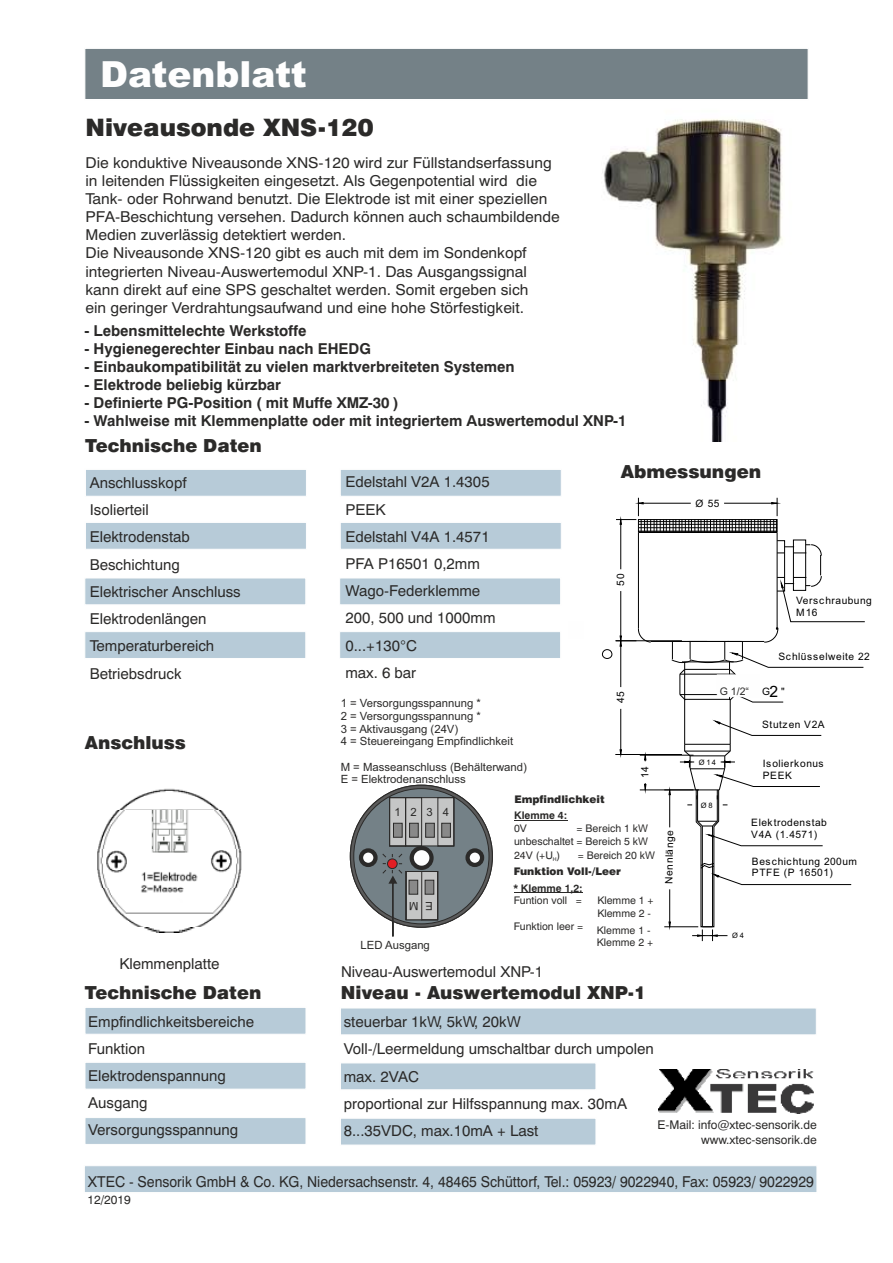
<style>
.page{position:relative;width:893px;height:1263px;background:#fff}
.page>*{position:absolute;margin:0;border:0;box-sizing:border-box;transform-origin:0 0}
.t1{font:900 36px "Arial";color:#fefefe}
.t2{font:900 24px "Swiss 721 BT";color:#2b2a29}
.t3{font:900 18px "Swiss 721 BT";color:#2b2a29}
.t4{font:15px/18.1px "Helvetica";color:#2b2a29;scale:1.04 1}
.t5{font:15px/27.2px "Helvetica";color:#2b2a29}
.t6{font:700 15px "Helvetica";color:#2b2a29}
.t7{font:15px "Helvetica";color:#2b2a29;scale:.93 1}
.t8{font:12px/14.5px "Helvetica";color:#2b2a29;text-align:right}
.t9{font:11.4px/12.6px "Arial";color:#2b2a29}
.t10{font:10.5px/13.2px "Helvetica";color:#2b2a29}
.t11{font:900 10.5px "Swiss 721 BT";color:#2b2a29}
.t12{font:700 10.5px "Helvetica";color:#2b2a29}
.t13{font:10.5px "Arial";color:#2b2a29}
.t14{font:10.2px/12.3px "Arial";letter-spacing:.045em;color:#000}
.t15{font:7.5px "Arial";letter-spacing:.22em;color:#000}
.s1{font-size:15.6px}
</style>
<div class="page">
<img style="left:602px;top:119px;width:181px;height:323px">
<hr style="left:684px;top:699px;width:1px;height:45px;background:#000">
<hr style="left:638px;top:532px;width:1px;height:96px;background:#000">
<hr style="left:651px;top:641px;width:113px;height:1px;background:#000">
<hr style="left:777px;top:532px;width:1px;height:96px;background:#000">
<hr style="left:638px;top:532px;width:139px;height:1px;background:#000">
<div style="left:777px;top:540px;width:8px;height:51px;border:1px solid #000"></div>
<div style="left:793px;top:540px;width:13px;height:51px;border:1px solid #000"></div>
<hr style="left:620px;top:524px;width:1px;height:45px;background:#000">
<hr style="left:620px;top:591px;width:1px;height:45px;background:#000">
<svg style="left:616px;top:498px;width:162px;height:34px"></svg>
<svg style="left:777px;top:544px;width:88px;height:78px"></svg>
<hr style="left:730px;top:699px;width:1px;height:45px;background:#000">
<hr style="left:615px;top:640px;width:67px;height:1px;background:#000">
<hr style="left:615px;top:754px;width:67px;height:1px;background:#000">
<hr style="left:620px;top:646px;width:1px;height:41px;background:#000">
<hr style="left:620px;top:709px;width:1px;height:41px;background:#000">
<svg style="left:616px;top:628px;width:35px;height:19px"></svg>
<svg style="left:619px;top:749px;width:3px;height:5px"></svg>
<hr style="left:640px;top:789px;width:53px;height:1px;background:#000">
<hr style="left:640px;top:755px;width:53px;height:1px;background:#000">
<svg style="left:644px;top:783px;width:3px;height:8px"></svg>
<svg style="left:644px;top:755px;width:3px;height:6px"></svg>
<hr style="left:664px;top:926px;width:34px;height:1px;background:#000">
<hr style="left:669px;top:889px;width:1px;height:33px;background:#000">
<hr style="left:669px;top:795px;width:1px;height:32px;background:#000">
<svg style="left:668px;top:921px;width:3px;height:6px"></svg>
<svg style="left:668px;top:789px;width:3px;height:6px"></svg>
<svg style="left:714px;top:720px;width:108px;height:16px"></svg>
<svg style="left:680px;top:744px;width:172px;height:197px"></svg>
<div style="left:602px;top:649px;width:10px;height:10px;border:1px solid #000;border-radius:50%"></div>
<div style="left:85px;top:1166px;width:732px;height:26px;background:#b7cbd8"></div>
<div style="left:85px;top:49px;width:723px;height:50px;background:#748187"></div>
<div style="left:340px;top:632px;width:220px;height:26px;background:#b7cbd8"></div>
<svg style="left:340px;top:578px;width:220px;height:27px;background:#bacdd9"></svg>
<div style="left:340px;top:523px;width:221px;height:26px;background:#b7cbd8"></div>
<div style="left:340px;top:470px;width:221px;height:26px;background:#b7cbd8"></div>
<div style="left:85px;top:632px;width:221px;height:26px;background:#b7cbd8"></div>
<svg style="left:85px;top:578px;width:221px;height:27px;background:#bacdd9"></svg>
<div style="left:86px;top:523px;width:220px;height:26px;background:#b7cbd8"></div>
<div style="left:86px;top:470px;width:220px;height:26px;background:#b7cbd8"></div>
<img style="left:97px;top:788px;width:145px;height:144px">
<div style="left:85px;top:1063px;width:221px;height:26px;background:#b7cbd8"></div>
<div style="left:85px;top:1118px;width:221px;height:26px;background:#b7cbd8"></div>
<div style="left:85px;top:1008px;width:221px;height:26px;background:#b7cbd8"></div>
<svg style="left:341px;top:1063px;width:255px;height:27px;background:#bacdd9"></svg>
<svg style="left:341px;top:1118px;width:255px;height:27px;background:#bacdd9"></svg>
<svg style="left:341px;top:1008px;width:475px;height:27px;background:#bacdd9"></svg>
<img style="left:658px;top:1070px;width:156px;height:44px">
<svg style="left:671px;top:628px;width:193px;height:75px"></svg>
<svg style="left:350px;top:785px;width:143px;height:143px"></svg>
<div style="left:353px;top:788px;width:136px;height:136px;background:#748187;border:1px solid #2b2a29;border-radius:50%"></div>
<svg style="left:359px;top:848px;width:19px;height:19px"></svg>
<div style="left:465px;top:848px;width:19px;height:19px;background:#fefefe;border:4px solid #2b2a29;border-radius:50%"></div>
<svg style="left:410px;top:846px;width:24px;height:24px"></svg>
<svg style="left:381px;top:797px;width:82px;height:50px"></svg>
<div style="left:405px;top:797px;width:17px;height:49px;border:1px solid #2b2a29"></div>
<div style="left:438px;top:797px;width:16px;height:49px;border:1px solid #2b2a29"></div>
<svg style="left:382px;top:853px;width:92px;height:83px"></svg>
<hr style="left:514px;top:820px;width:53px;height:1px;background:#2b2a29">
<hr style="left:514px;top:893px;width:69px;height:1px;background:#2b2a29">
<h1 class="t1" style="left:100px;top:61px;width:208px">Datenblatt</h1>
<h2 class="t2" style="left:86px;top:118px;width:289px">Niveausonde XNS-120</h2>
<p class="t4" style="left:86px;top:155px;width:457px">Die konduktive Niveausonde XNS-120 wird zur Füllstandserfassung in leitenden Flüssigkeiten eingesetzt. Als Gegenpotential wird die Tank- oder Rohrwand benutzt. Die Elektrode ist mit einer speziellen PFA-Beschichtung versehen. Dadurch können auch schaumbildende Medien zuverlässig detektiert werden.<br>Die Niveausonde XNS-120 gibt es auch mit dem im Sondenkopf integrierten Niveau-Auswertemodul XNP-1. Das Ausgangssignal kann direkt auf eine SPS geschaltet werden. Somit ergeben sich<br>ein geringer Verdrahtungsaufwand und eine hohe Störfestigkeit.</p>
<p class="t6" style="left:84px;top:324px;width:224px">- Lebensmittelechte Werkstoffe</p>
<p class="t6" style="left:84px;top:342px;width:288px">- Hygienegerechter Einbau nach EHEDG</p>
<p class="t6" style="left:84px;top:361px;width:432px">- Einbaukompatibilität zu vielen marktverbreiteten Systemen</p>
<p class="t6" style="left:84px;top:379px;width:198px">- Elektrode beliebig kürzbar</p>
<p class="t6" style="left:84px;top:397px;width:316px">- Definierte PG-Position ( mit Muffe XMZ-30 )</p>
<p class="t6" style="left:84px;top:415px;width:544px">- Wahlweise mit Klemmenplatte oder mit integriertem Auswertemodul XNP-1</p>
<p class="t3" style="left:85px;top:438px;width:178px">Technische Daten</p>
<p class="t5" style="left:90px;top:470px;width:152px">Anschlusskopf<br>Isolierteil<br>Elektrodenstab<br>Beschichtung<br>Elektrischer Anschluss<br>Elektrodenlängen<br>Temperaturbereich<br>Betriebsdruck</p>
<p class="t3" style="left:85px;top:735px;width:102px">Anschluss</p>
<p class="t5" style="left:119px;top:951px;width:102px">Klemmenplatte</p>
<p class="t3" style="left:85px;top:985px;width:178px">Technische Daten</p>
<p class="t5" style="left:88px;top:1009px;width:167px">Empfindlichkeitsbereiche<br>Funktion<br>Elektrodenspannung<br>Ausgang<br>Versorgungsspannung</p>
<p class="t3" style="left:621px;top:464px;width:142px">Abmessungen</p>
<p class="t5" style="left:345px;top:470px;width:152px">Edelstahl V2A 1.4305<br>PEEK<br>Edelstahl V4A 1.4571<br>PFA P16501 0,2mm<br>Wago-Federklemme<br>200, 500 und 1000mm<br>0...+130°C<br>max. 6 bar</p>
<p class="t14" style="left:695px;top:498px;width:26px">Ø 55</p>
<p class="t14" style="left:615px;top:586px;width:13px;rotate:-90deg">50</p>
<p class="t14" style="left:796px;top:595px;width:77px">Verschraubung<br>M16</p>
<p class="t14" style="left:778px;top:651px;width:93px">Schlüsselweite 22</p>
<p class="t14" style="left:762px;top:686px;width:24px">G<span class="s1">2</span> "</p>
<p class="t13" style="left:720px;top:687px;width:31px">G 1/2“</p>
<p class="t14" style="left:615px;top:703px;width:13px;rotate:-90deg">45</p>
<p class="t9" style="left:341px;top:698px;width:174px">1 = Versorgungsspannung *<br>2 = Versorgungsspannung *<br>3 = Aktivausgang (24V)<br>4 = Steuereingang Empfindlichkeit</p>
<p class="t9" style="left:341px;top:761px;width:188px">M = Masseanschluss (Behälterwand)<br>E = Elektrodenanschluss</p>
<p class="t14" style="left:762px;top:719px;width:64px">Stutzen V2A</p>
<p class="t14" style="left:763px;top:758px;width:62px">Isolierkonus<br>PEEK</p>
<p class="t15" style="left:699px;top:759px;width:19px">Ø14</p>
<p class="t15" style="left:701px;top:802px;width:13px">Ø8</p>
<p class="t14" style="left:640px;top:778px;width:13px;rotate:-90deg">14</p>
<p class="t11" style="left:514px;top:795px;width:92px">Empfindlichkeit</p>
<p class="t9" style="left:394px;top:806px;width:64px">12345</p>
<p class="t12" style="left:514px;top:811px;width:55px">Klemme 4:</p>
<p class="t10" style="left:514px;top:823px;width:14px">0V</p>
<p class="t14" style="left:751px;top:817px;width:77px;line-height:11.6px">Elektrodenstab<br>V4A (1.4571)</p>
<p class="t14" style="left:752px;top:856px;width:107px;line-height:11.6px">Beschichtung 200um<br>PTFE (P 16501)</p>
<p class="t10" style="left:514px;top:823px;width:126px;text-align:justify;text-indent:62px">= Bereich 1 k unbeschaltet = Bereich 5 k 24V (+U<sub>H</sub>)</p>
<p class="t14" style="left:664px;top:884px;width:55px;rotate:-89deg">Nennlänge</p>
<p class="t10" style="left:578px;top:849px;width:69px">= Bereich 20 k</p>
<p class="t12" style="left:514px;top:884px;width:70px">* Klemme 1,2:</p>
<p class="t10" style="left:514px;top:895px;width:70px">Funtion voll =</p>
<p class="t10" style="left:514px;top:920px;width:71px">Funktion leer =</p>
<p class="t11" style="left:514px;top:867px;width:109px">Funktion Voll-/Leer</p>
<p class="t10" style="left:597px;top:895px;width:58px;line-height:12.8px">Klemme 1 +<br>Klemme 2 -</p>
<p class="t10" style="left:597px;top:924px;width:58px;line-height:12.8px">Klemme 1 -<br>Klemme 2 +</p>
<p class="t9" style="left:418px;top:911px;width:11px;rotate:-180deg">2M</p>
<p class="t9" style="left:433px;top:911px;width:9px;rotate:-180deg">1E</p>
<p class="t15" style="left:732px;top:933px;width:13px">Ø4</p>
<p class="t9" style="left:361px;top:940px;width:71px">LED Ausgang</p>
<p class="t5" style="left:341px;top:960px;width:204px">Niveau-Auswertemodul XNP-1</p>
<p class="t3" style="left:341px;top:985px;width:306px">Niveau - Auswertemodul XNP-1</p>
<p class="t5" style="left:344px;top:1010px;width:312px">steuerbar 1k , 5k , 20k<br>Voll-/Leermeldung umschaltbar durch umpolen max. 2VAC<br>proportional zur Hilfsspannung max. 30mA<br>8...35VDC, max.10mA + Last</p>
<p class="t8" style="left:657px;top:1119px;width:161px">E-Mail: info@xtec-sensorik.de www.xtec-sensorik.de</p>
<p class="t7" style="left:88px;top:1175px;width:782px">XTEC - Sensorik GmbH &amp; Co. KG, Niedersachsenstr. 4, 48465 Schüttorf, Tel.: 05923/ 9022940, Fax: 05923/ 9022929</p>
<p class="t8" style="left:87px;top:1193px;width:45px">12/2019</p>
</div>
